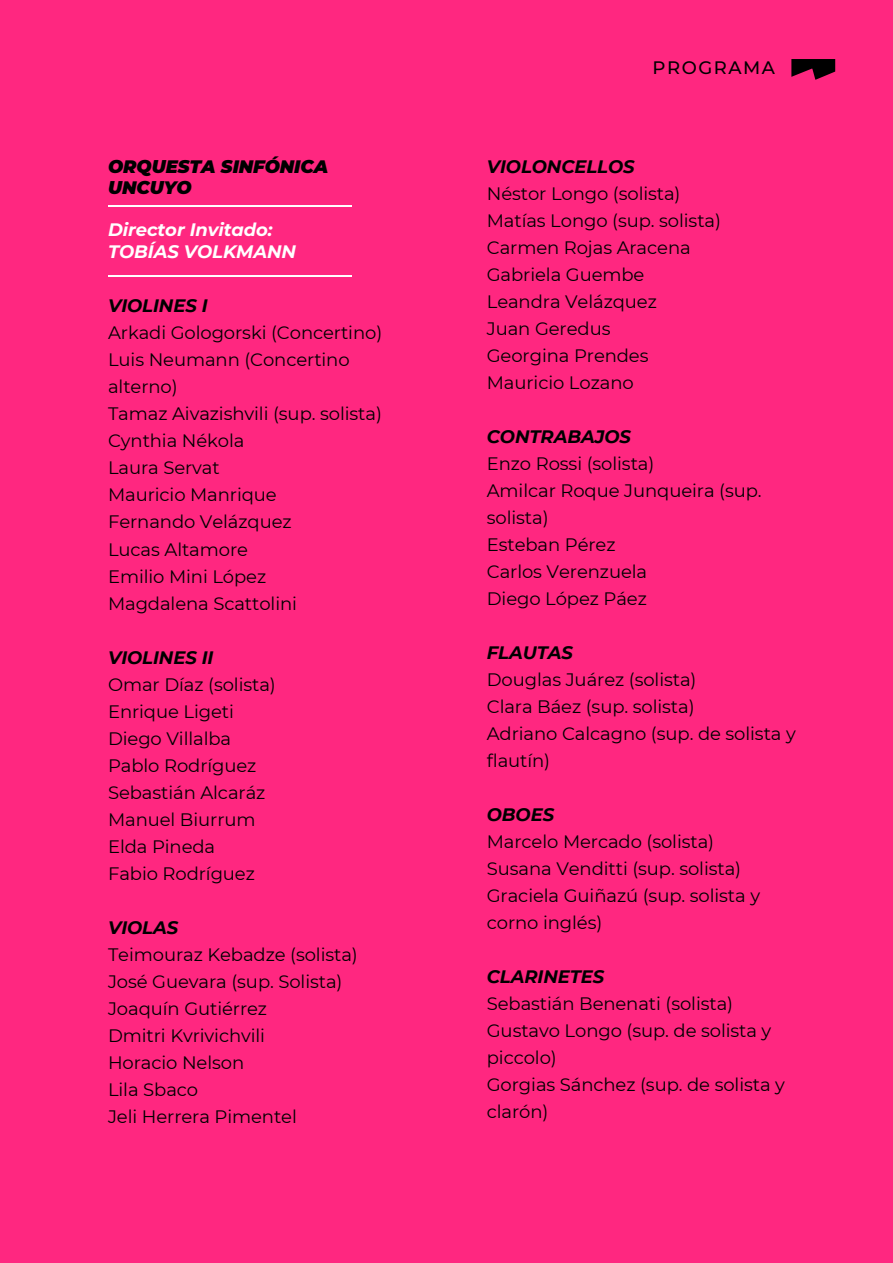
<style>
.page{position:relative;width:893px;height:1263px;background:#ff2780}
.page>*{position:absolute;margin:0;border:0;box-sizing:border-box;transform-origin:0 0}
.t1{font:18px/27px "Montserrat";letter-spacing:-.005em;color:#000}
.t2{font:italic 700 18px "Montserrat";letter-spacing:-.005em;color:#000}
.t3{font:italic 700 18px/22.5px "Montserrat";letter-spacing:-.005em;color:#fff}
.t4{font:italic 900 18px/21px "Montserrat";letter-spacing:-.005em;color:#000}
.t5{font:500 18px "Montserrat";letter-spacing:.085em;color:#000}
</style>
<div class="page">
<svg style="left:791px;top:59px;width:44px;height:21px"></svg>
<hr style="left:108px;top:206px;width:244px;height:1px;background:#fff">
<hr style="left:108px;top:276px;width:244px;height:1px;background:#fff">
<p class="t4" style="left:108px;top:155px;width:222px">ORQUESTA SINFÓNICA<br>UNCUYO</p>
<p class="t3" style="left:108px;top:217px;width:189px">Director Invitado:<br>TOBÍAS VOLKMANN</p>
<p class="t2" style="left:108px;top:293px;width:101px">VIOLINES I</p>
<p class="t1" style="left:108px;top:319px;width:276px">Arkadi Gologorski (Concertino)<br>Luis Neumann (Concertino alterno)<br>Tamaz Aivazishvili (sup. solista)<br>Cynthia Nékola<br>Laura Servat<br>Mauricio Manrique<br>Fernando Velázquez<br>Lucas Altamore<br>Emilio Mini López<br>Magdalena Scattolini</p>
<p class="t2" style="left:108px;top:644px;width:107px">VIOLINES II</p>
<p class="t1" style="left:108px;top:670px;width:169px">Omar Díaz (solista)<br>Enrique Ligeti<br>Diego Villalba<br>Pablo Rodríguez<br>Sebastián Alcaráz<br>Manuel Biurrum<br>Elda Pineda<br>Fabio Rodríguez</p>
<p class="t2" style="left:108px;top:914px;width:72px">VIOLAS</p>
<p class="t1" style="left:108px;top:940px;width:251px">Teimouraz Kebadze (solista)<br>José Guevara (sup. Solista)<br>Joaquín Gutiérrez<br>Dmitri Kvrivichvili<br>Horacio Nelson<br>Lila Sbaco<br>Jeli Herrera Pimentel</p>
<p class="t5" style="left:653px;top:55px;width:124px">PROGRAMA</p>
<p class="t2" style="left:487px;top:154px;width:149px">VIOLONCELLOS</p>
<p class="t1" style="left:487px;top:179px;width:236px">Néstor Longo (solista)<br>Matías Longo (sup. solista)<br>Carmen Rojas Aracena<br>Gabriela Guembe<br>Leandra Velázquez<br>Juan Geredus<br>Georgina Prendes<br>Mauricio Lozano</p>
<p class="t2" style="left:487px;top:424px;width:146px">CONTRABAJOS</p>
<p class="t1" style="left:487px;top:449px;width:276px">Enzo Rossi (solista)<br>Amilcar Roque Junqueira (sup. solista)<br>Esteban Pérez<br>Carlos Verenzuela<br>Diego López Páez</p>
<p class="t2" style="left:487px;top:640px;width:88px">FLAUTAS</p>
<p class="t1" style="left:487px;top:665px;width:310px">Douglas Juárez (solista)<br>Clara Báez (sup. solista)<br>Adriano Calcagno (sup. de solista y flautín)</p>
<p class="t2" style="left:487px;top:802px;width:69px">OBOES</p>
<p class="t1" style="left:487px;top:827px;width:275px">Marcelo Mercado (solista)<br>Susana Venditti (sup. solista)<br>Graciela Guiñazú (sup. solista y corno inglés)</p>
<p class="t2" style="left:487px;top:964px;width:119px">CLARINETES</p>
<p class="t1" style="left:487px;top:989px;width:300px">Sebastián Benenati (solista)<br>Gustavo Longo (sup. de solista y piccolo)<br>Gorgias Sánchez (sup. de solista y clarón)</p>
</div>
